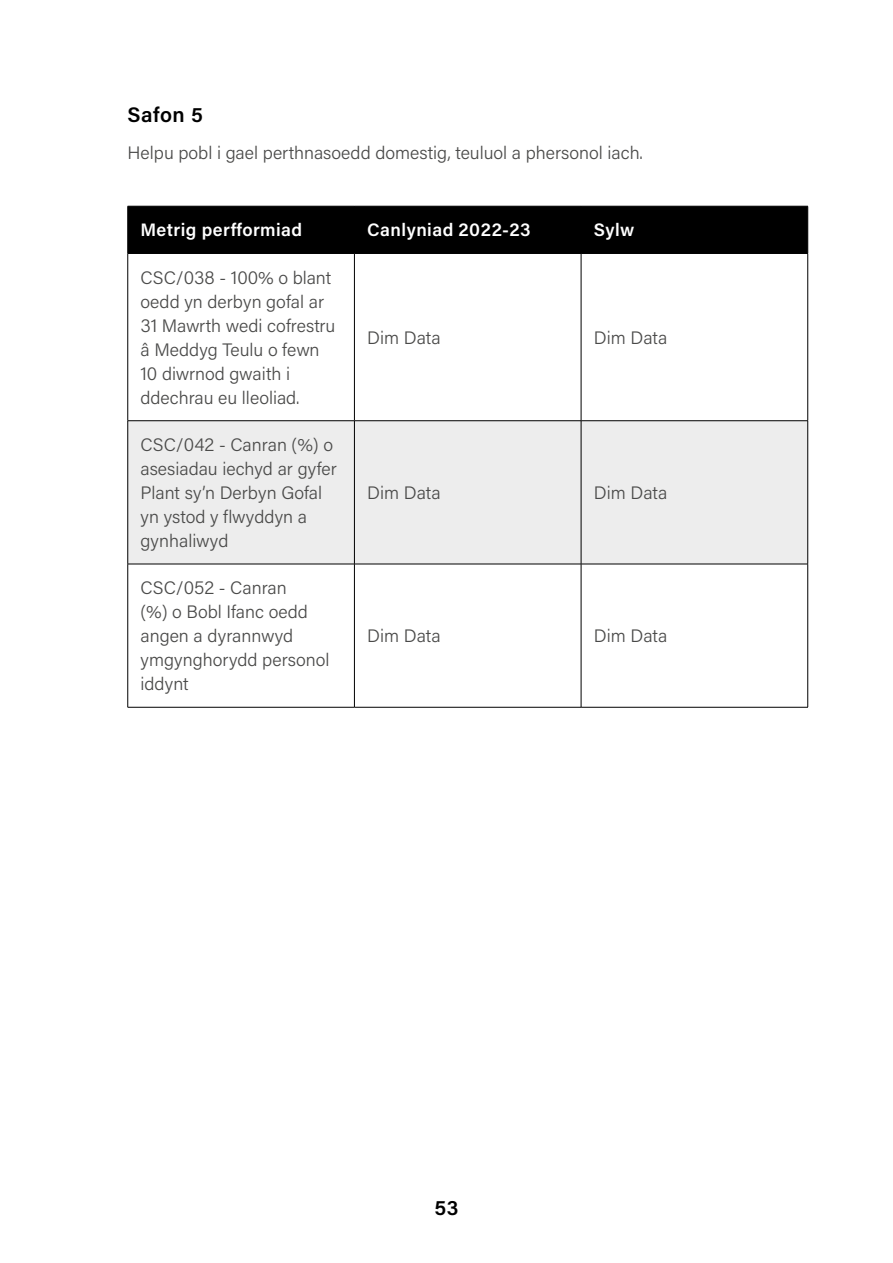
<style>
.page{position:relative;width:893px;height:1263px;background:#fff}
.page>*{position:absolute;margin:0;border:0;box-sizing:border-box;transform-origin:0 0}
.t1{font:600 21px "Acumin Pro";letter-spacing:.02em;color:#000}
.t2{font:300 18px/24px "Acumin Pro";color:#4a4a49}
.t3{font:600 18px "Acumin Pro";letter-spacing:.025em;color:#fff}
</style>
<div class="page">
<div style="left:128px;top:207px;width:679px;height:46px;background:#000"></div>
<div style="left:128px;top:421px;width:679px;height:143px;background:#ededed"></div>
<hr style="left:354px;top:254px;width:1px;height:166px;background:#000">
<hr style="left:581px;top:254px;width:1px;height:166px;background:#000">
<hr style="left:354px;top:420px;width:227px;height:1px;background:#000">
<hr style="left:354px;top:421px;width:1px;height:143px;background:#000">
<hr style="left:581px;top:420px;width:227px;height:1px;background:#000">
<hr style="left:581px;top:421px;width:1px;height:143px;background:#000">
<hr style="left:128px;top:564px;width:226px;height:1px;background:#000">
<hr style="left:354px;top:564px;width:1px;height:143px;background:#000">
<hr style="left:581px;top:564px;width:1px;height:143px;background:#000">
<hr style="left:354px;top:707px;width:227px;height:1px;background:#000">
<hr style="left:581px;top:707px;width:227px;height:1px;background:#000">
<hr style="left:354px;top:564px;width:227px;height:1px;background:#000">
<hr style="left:581px;top:564px;width:227px;height:1px;background:#000">
<hr style="left:128px;top:420px;width:226px;height:1px;background:#000">
<hr style="left:581px;top:206px;width:1px;height:47px;background:#000">
<hr style="left:354px;top:206px;width:227px;height:1px;background:#000">
<hr style="left:581px;top:206px;width:227px;height:1px;background:#000">
<hr style="left:807px;top:206px;width:1px;height:47px;background:#000">
<hr style="left:354px;top:253px;width:227px;height:1px;background:#000">
<hr style="left:581px;top:253px;width:227px;height:1px;background:#000">
<hr style="left:128px;top:206px;width:226px;height:1px;background:#000">
<hr style="left:127px;top:206px;width:1px;height:47px;background:#000">
<hr style="left:354px;top:206px;width:1px;height:47px;background:#000">
<hr style="left:128px;top:253px;width:226px;height:1px;background:#000">
<hr style="left:127px;top:254px;width:1px;height:166px;background:#000">
<hr style="left:807px;top:254px;width:1px;height:166px;background:#000">
<hr style="left:127px;top:421px;width:1px;height:143px;background:#000">
<hr style="left:807px;top:421px;width:1px;height:143px;background:#000">
<hr style="left:127px;top:564px;width:1px;height:143px;background:#000">
<hr style="left:807px;top:564px;width:1px;height:143px;background:#000">
<hr style="left:128px;top:707px;width:226px;height:1px;background:#000">
<h4 class="t1" style="left:128px;top:100px;width:77px">Safon 5</h4>
<p class="t2" style="left:128px;top:140px;width:517px">Helpu pobl i gael perthnasoedd domestig, teuluol a phersonol iach.</p>
<p class="t3" style="left:141px;top:218px;width:163px">Metrig perfformiad</p>
<p class="t3" style="left:367px;top:218px;width:165px">Canlyniad 2022-23</p>
<p class="t3" style="left:594px;top:218px;width:42px">Sylw</p>
<p class="t2" style="left:140px;top:265px;width:196px">CSC/038 - 100% o blant oedd yn derbyn gofal ar<br>31 Mawrth wedi cofrestru â Meddyg Teulu o fewn<br>10 diwrnod gwaith i ddechrau eu lleoliad.</p>
<p class="t2" style="left:367px;top:325px;width:75px">Dim Data</p>
<p class="t2" style="left:594px;top:325px;width:75px">Dim Data</p>
<p class="t2" style="left:140px;top:432px;width:198px">CSC/042 - Canran (%) o asesiadau iechyd ar gyfer<br>Plant sy’n Derbyn Gofal yn ystod y flwyddyn a gynhaliwyd</p>
<p class="t2" style="left:140px;top:575px;width:190px">CSC/052 - Canran<br>(%) o Bobl Ifanc oedd angen a dyrannwyd ymgynghorydd personol iddynt</p>
<p class="t2" style="left:367px;top:480px;width:75px">Dim Data</p>
<p class="t2" style="left:594px;top:480px;width:75px">Dim Data</p>
<p class="t2" style="left:367px;top:623px;width:75px">Dim Data</p>
<p class="t2" style="left:594px;top:623px;width:75px">Dim Data</p>
<p class="t1" style="left:435px;top:1193px;width:25px">53</p>
</div>
